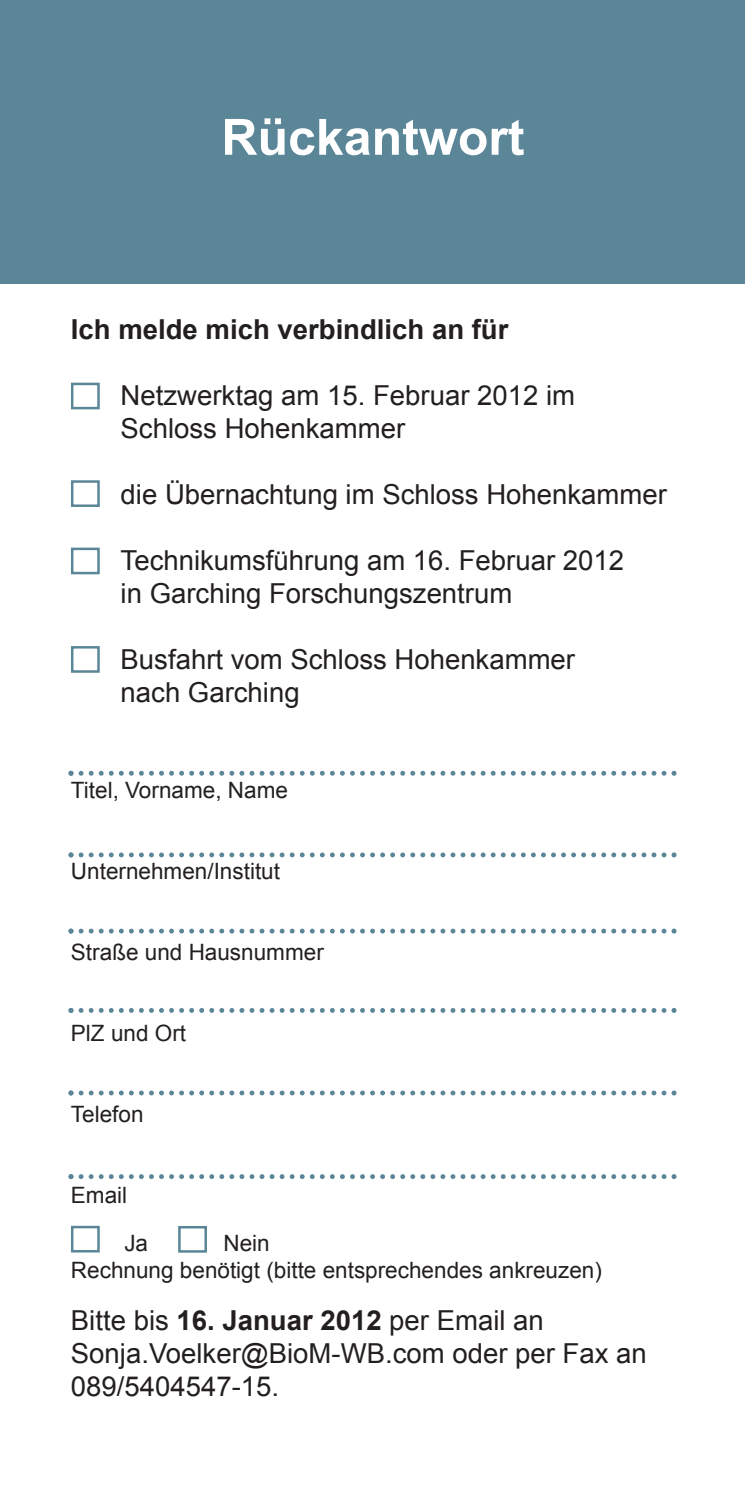
<style>
.page{position:relative;width:745px;height:1489px;background:#fff}
.page>*{position:absolute;margin:0;border:0;box-sizing:border-box;transform-origin:0 0}
.t1{font:700 50px "Arial";color:#fff}
.t2{font:27.5px/33px "Arial";color:#231f20}
.t3{font:700 27.5px "Arial";color:#231f20}
.t4{font:22.5px/48px "Arial";color:#231f20}
.s1{font-weight:700}
</style>
<div class="page">
<div style="left:0;top:0;width:744px;height:283px;background:#5a8697"></div>
<svg style="left:68px;top:770px;width:608px;height:5px"></svg>
<svg style="left:68px;top:852px;width:608px;height:5px"></svg>
<svg style="left:68px;top:928px;width:608px;height:5px"></svg>
<svg style="left:68px;top:1008px;width:608px;height:4px"></svg>
<svg style="left:68px;top:1090px;width:608px;height:5px"></svg>
<svg style="left:68px;top:1174px;width:608px;height:4px"></svg>
<div style="left:71px;top:382px;width:29px;height:27px;border:2px solid #5a8697"></div>
<div style="left:71px;top:480px;width:29px;height:27px;border:2px solid #5a8697"></div>
<div style="left:71px;top:547px;width:29px;height:27px;border:2px solid #5a8697"></div>
<div style="left:71px;top:646px;width:29px;height:26px;border:2px solid #5a8697"></div>
<div style="left:71px;top:1225px;width:29px;height:27px;border:2px solid #5a8697"></div>
<div style="left:178px;top:1225px;width:29px;height:27px;border:2px solid #5a8697"></div>
<h1 class="t1" style="left:221px;top:109px;width:304px">Rückantwort</h1>
<p class="t3" style="left:71px;top:314px;width:439px">Ich melde mich verbindlich an für</p>
<p class="t2" style="left:120px;top:379px;width:455px">Netzwerktag am 15. Februar 2012 im<br>Schloss Hohenkammer</p>
<p class="t2" style="left:120px;top:478px;width:547px">die Übernachtung im Schloss Hohenkammer</p>
<p class="t2" style="left:120px;top:544px;width:504px">Technikumsführung am 16. Februar 2012 in Garching Forschungszentrum</p>
<p class="t2" style="left:120px;top:643px;width:455px">Busfahrt vom Schloss Hohenkammer nach Garching</p>
<p class="t4" style="left:71px;top:765px;width:218px">Titel, Vorname, Name</p>
<p class="t4" style="left:71px;top:846px;width:210px">Unternehmen/Institut</p>
<p class="t4" style="left:71px;top:927px;width:254px">Straße und Hausnummer</p>
<p class="t4" style="left:71px;top:1008px;width:117px">PlZ und Ort</p>
<p class="t4" style="left:71px;top:1089px;width:74px">Telefon</p>
<p class="t4" style="left:124px;top:1170px;width:25px;text-indent:-53px">Email<br>Ja</p>
<p class="t4" style="left:71px;top:1229px;width:532px;line-height:27px;text-indent:152px">Nein<br>Rechnung benötigt (bitte entsprechendes ankreuzen)</p>
<p class="t2" style="left:71px;top:1303px;width:577px">Bitte bis <span class="s1">16. Januar 2012</span> per Email an<br>Sonja.Voelker@BioM-WB.com oder per Fax an<br>089/5404547-15.</p>
</div>
